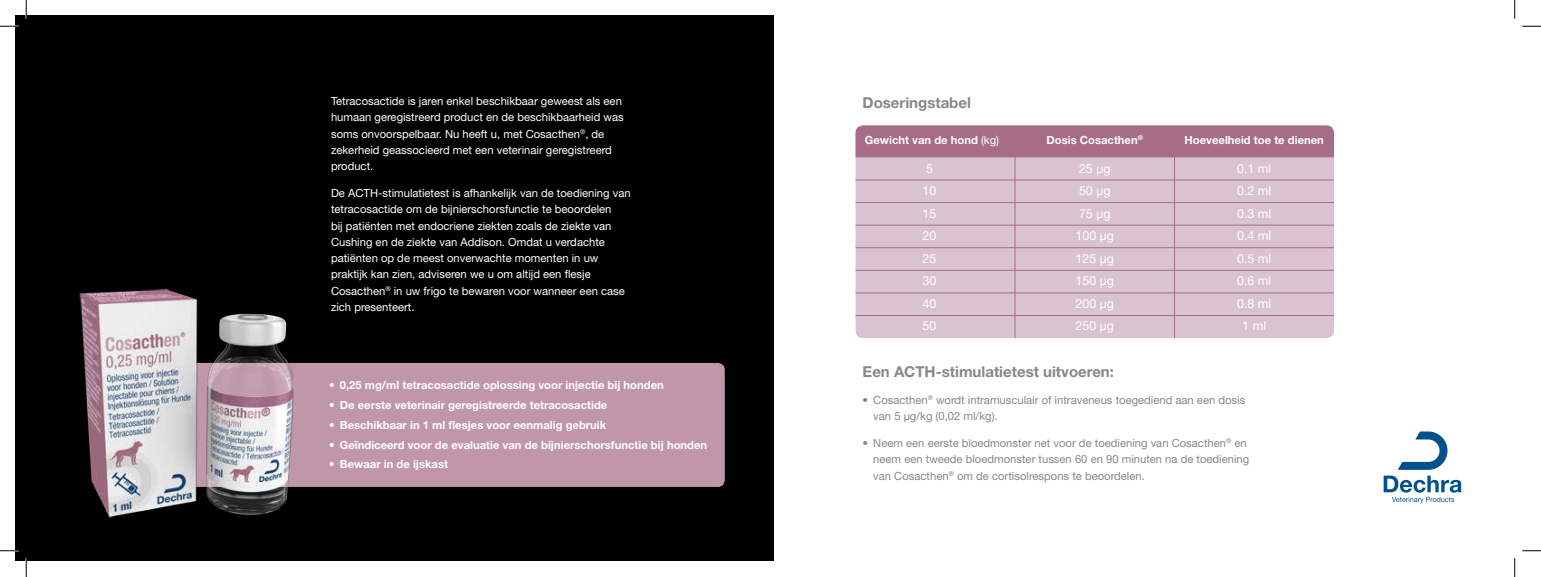
<style>
.page{position:relative;width:1541px;height:577px;background:#fff}
.page>*{position:absolute;margin:0;border:0;box-sizing:border-box;transform-origin:0 0}
.t1{font:700 15px "Helvetica Neue LT Std";color:#878787}
.t2{font:12.5px "Helvetica Neue LT Std";color:#fff}
.t3{font:11.25px/16.2px "Helvetica Neue LT Std";color:#fff}
.t4{font:700 11.25px "Helvetica Neue LT Std";color:#fff}
.t5{font:11.25px/16.2px "Helvetica Neue LT Std";color:#878787}
.s1{font-weight:400}
</style>
<div class="page">
<div style="left:16px;top:16px;width:758px;height:545px;background:#000"></div>
<div style="left:115px;top:363px;width:610px;height:124px;background:#c097a9;border-radius:7px"></div>
<div style="left:855px;top:125px;width:479px;height:213px;background:#d9c3ce;border-radius:7px"></div>
<div style="left:855px;top:125px;width:479px;height:32px;background:#a76d87"></div>
<hr style="left:855px;top:179px;width:479px;height:1px;background:#a76d87">
<hr style="left:855px;top:202px;width:479px;height:1px;background:#a76d87">
<hr style="left:855px;top:225px;width:479px;height:1px;background:#a76d87">
<hr style="left:855px;top:247px;width:479px;height:1px;background:#a76d87">
<hr style="left:855px;top:270px;width:479px;height:1px;background:#a76d87">
<hr style="left:855px;top:292px;width:479px;height:1px;background:#a76d87">
<hr style="left:855px;top:315px;width:479px;height:1px;background:#a76d87">
<hr style="left:1014px;top:157px;width:1px;height:181px;background:#a76d87">
<hr style="left:1174px;top:157px;width:1px;height:181px;background:#a76d87">
<svg style="left:1397px;top:431px;width:50px;height:39px"></svg>
<svg style="left:1383px;top:476px;width:78px;height:27px"></svg>
<img style="left:79px;top:288px;width:226px;height:230px">
<svg style="left:0;top:25px;width:19px;height:2px"></svg>
<svg style="left:1522px;top:25px;width:19px;height:2px"></svg>
<svg style="left:0;top:550px;width:19px;height:1px"></svg>
<svg style="left:1522px;top:550px;width:19px;height:1px"></svg>
<svg style="left:25px;top:0;width:2px;height:19px"></svg>
<svg style="left:25px;top:558px;width:2px;height:19px"></svg>
<svg style="left:1514px;top:0;width:1px;height:19px"></svg>
<svg style="left:1514px;top:558px;width:1px;height:19px"></svg>
<p class="t3" style="left:331px;top:93px;width:292px">Tetracosactide is jaren enkel beschikbaar geweest als een</p>
<h1 class="t1" style="left:862px;top:93px;width:110px">Doseringstabel</h1>
<p class="t3" style="left:331px;top:109px;width:294px">humaan geregistreerd product en de beschikbaarheid was soms onvoorspelbaar. Nu heeft u, met Cosacthen<sup>®</sup>, de zekerheid geassocieerd met een veterinair geregistreerd product.</p>
<p class="t3" style="left:331px;top:185px;width:301px">De ACTH-stimulatietest is afhankelijk van de toediening van tetracosactide om de bijnierschorsfunctie te beoordelen<br>bij patiënten met endocriene ziekten zoals de ziekte van Cushing en de ziekte van Addison. Omdat u verdachte patiënten op de meest onverwachte momenten in uw praktijk kan zien, adviseren we u om altijd een flesje Cosacthen<sup>®</sup> in uw frigo te bewaren voor wanneer een case zich presenteert.</p>
<p class="t4" style="left:865px;top:133px;width:136px">Gewicht van de hond <span class="s1">(kg)</span></p>
<p class="t4" style="left:1046px;top:133px;width:98px">Dosis Cosacthen<sup>®</sup></p>
<p class="t4" style="left:1184px;top:133px;width:141px">Hoeveelheid toe te dienen</p>
<p class="t2" style="left:926px;top:161px;width:8px">5</p>
<p class="t2" style="left:1079px;top:161px;width:33px">25 µg</p>
<p class="t2" style="left:1237px;top:161px;width:36px">0.1 ml</p>
<p class="t2" style="left:922px;top:183px;width:15px">10</p>
<p class="t2" style="left:1079px;top:183px;width:33px">50 µg</p>
<p class="t2" style="left:1237px;top:183px;width:36px">0.2 ml</p>
<p class="t2" style="left:922px;top:206px;width:15px">15</p>
<p class="t2" style="left:1079px;top:206px;width:33px">75 µg</p>
<p class="t2" style="left:1237px;top:206px;width:36px">0.3 ml</p>
<p class="t2" style="left:922px;top:228px;width:15px">20</p>
<p class="t2" style="left:1075px;top:228px;width:40px">100 µg</p>
<p class="t2" style="left:1237px;top:228px;width:36px">0.4 ml</p>
<p class="t2" style="left:922px;top:251px;width:15px">25</p>
<p class="t2" style="left:1075px;top:251px;width:40px">125 µg</p>
<p class="t2" style="left:1237px;top:251px;width:36px">0.5 ml</p>
<p class="t2" style="left:922px;top:273px;width:15px">30</p>
<p class="t2" style="left:1075px;top:273px;width:40px">150 µg</p>
<p class="t2" style="left:1237px;top:273px;width:36px">0.6 ml</p>
<p class="t2" style="left:922px;top:296px;width:15px">40</p>
<p class="t2" style="left:1075px;top:296px;width:40px">200 µg</p>
<p class="t2" style="left:1237px;top:296px;width:36px">0.8 ml</p>
<p class="t2" style="left:922px;top:318px;width:15px">50</p>
<p class="t2" style="left:1075px;top:318px;width:40px">250 µg</p>
<p class="t2" style="left:1242px;top:318px;width:25px">1 ml</p>
<p class="t4" style="left:329px;top:378px;width:336px">• 0,25 mg/ml tetracosactide oplossing voor injectie bij honden</p>
<p class="t4" style="left:329px;top:398px;width:280px">• De eerste veterinair geregistreerde tetracosactide</p>
<p class="t4" style="left:329px;top:418px;width:279px">• Beschikbaar in 1 ml flesjes voor eenmalig gebruik</p>
<p class="t4" style="left:329px;top:438px;width:379px">• Geïndiceerd voor de evaluatie van de bijnierschorsfunctie bij honden</p>
<p class="t4" style="left:329px;top:457px;width:120px">• Bewaar in de ijskast</p>
<h1 class="t1" style="left:862px;top:362px;width:253px">Een ACTH-stimulatietest uitvoeren:</h1>
<p class="t5" style="left:873px;top:392px;width:373px;text-indent:-11px">• Cosacthen<sup>®</sup> wordt intramusculair of intraveneus toegediend aan een dosis van 5 µg/kg (0,02 ml/kg).</p>
<p class="t5" style="left:873px;top:435px;width:377px;text-indent:-11px">• Neem een eerste bloedmonster net voor de toediening van Cosacthen<sup>®</sup> en neem een tweede bloedmonster tussen 60 en 90 minuten na de toediening van Cosacthen<sup>®</sup> om de cortisolrespons te beoordelen.</p>
</div>
